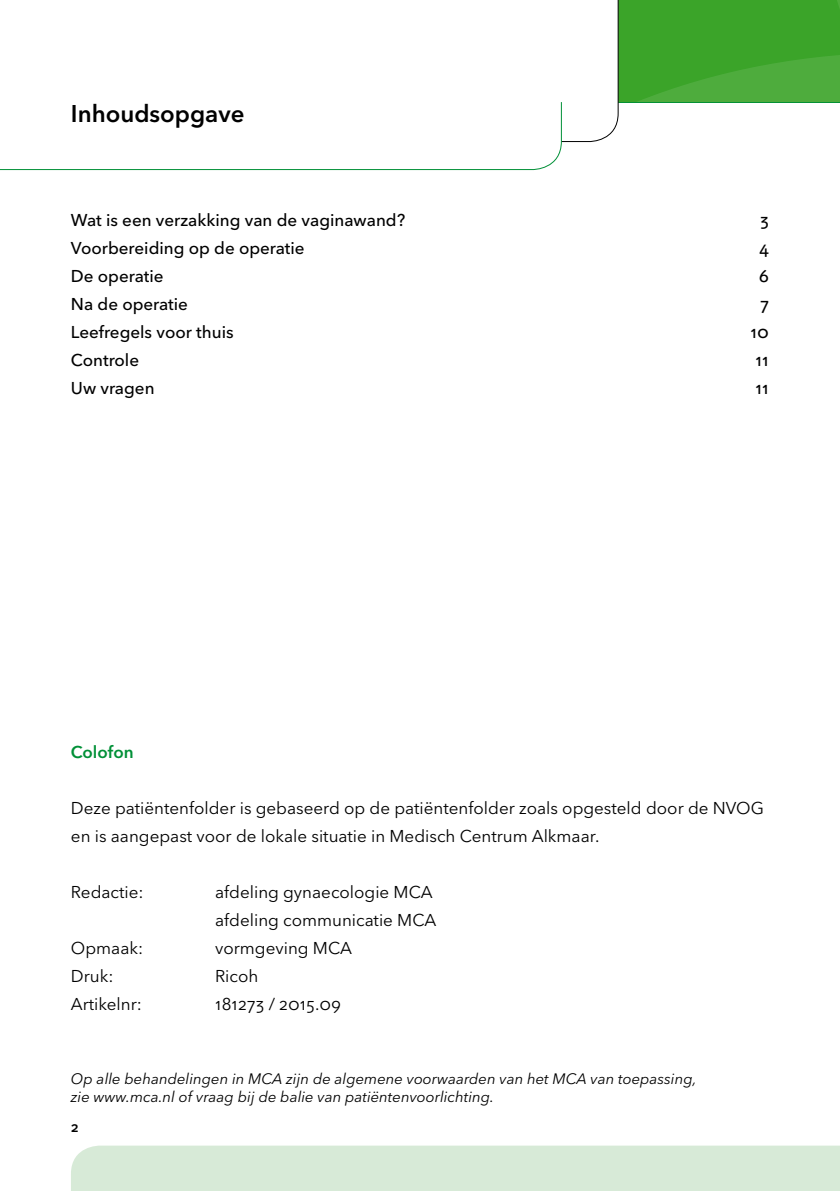
<style>
.page{position:relative;width:840px;height:1191px;background:#fff}
.page>*{position:absolute;margin:0;border:0;box-sizing:border-box;transform-origin:0 0}
.t1{font:600 24px "Avenir Next LT Pro";color:#000}
.t2{font:17px/28px "Avenir Next LT Pro";color:#000}
.t3{font:500 17px "Avenir Next LT Pro";color:#000}
.t4{font:600 17px "Avenir Next LT Pro";color:#009037}
.t5{font:italic 15px/18px "Avenir Next LT Pro";color:#000}
.t6{font:600 14px "Avenir Next LT Pro";color:#000}
</style>
<div class="page">
<div style="left:71px;top:1145px;width:768px;height:46px;background:#d7ead7"></div>
<svg style="left:0;top:0;width:839px;height:171px"></svg>
<h1 class="t1" style="left:71px;top:99px;width:175px">Inhoudsopgave</h1>
<p class="t3" style="left:71px;top:210px;width:335px">Wat is een verzakking van de vaginawand?</p>
<p class="t3" style="left:759px;top:210px;width:11px">3</p>
<p class="t3" style="left:71px;top:238px;width:235px">Voorbereiding op de operatie</p>
<p class="t3" style="left:758px;top:238px;width:11px">4</p>
<p class="t3" style="left:71px;top:266px;width:94px">De operatie</p>
<p class="t3" style="left:758px;top:266px;width:12px">6</p>
<p class="t3" style="left:71px;top:294px;width:118px">Na de operatie</p>
<p class="t3" style="left:759px;top:294px;width:11px">7</p>
<p class="t3" style="left:71px;top:322px;width:164px">Leefregels voor thuis</p>
<p class="t3" style="left:750px;top:322px;width:20px">10</p>
<p class="t3" style="left:71px;top:350px;width:70px">Controle</p>
<p class="t3" style="left:755px;top:350px;width:15px">11</p>
<p class="t3" style="left:71px;top:378px;width:85px">Uw vragen</p>
<p class="t3" style="left:755px;top:378px;width:15px">11</p>
<p class="t4" style="left:71px;top:742px;width:64px">Colofon</p>
<p class="t2" style="left:71px;top:794px;width:694px">Deze patiëntenfolder is gebaseerd op de patiëntenfolder zoals opgesteld door de NVOG en is aangepast voor de lokale situatie in Medisch Centrum Alkmaar.</p>
<p class="t2" style="left:71px;top:878px;width:74px">Redactie:</p>
<p class="t2" style="left:215px;top:878px;width:222px">afdeling gynaecologie MCA afdeling communicatie MCA</p>
<p class="t2" style="left:71px;top:934px;width:74px">Opmaak:</p>
<p class="t2" style="left:215px;top:934px;width:138px">vormgeving MCA</p>
<p class="t2" style="left:71px;top:962px;width:44px">Druk:</p>
<p class="t2" style="left:215px;top:962px;width:45px">Ricoh</p>
<p class="t2" style="left:71px;top:990px;width:72px">Artikelnr:</p>
<p class="t2" style="left:215px;top:990px;width:127px">181273 / 2015.09</p>
<p class="t5" style="left:71px;top:1070px;width:627px">Op alle behandelingen in MCA zijn de algemene voorwaarden van het MCA van toepassing, zie www.mca.nl of vraag bij de balie van patiëntenvoorlichting.</p>
<p class="t6" style="left:71px;top:1118px;width:9px">2</p>
</div>
